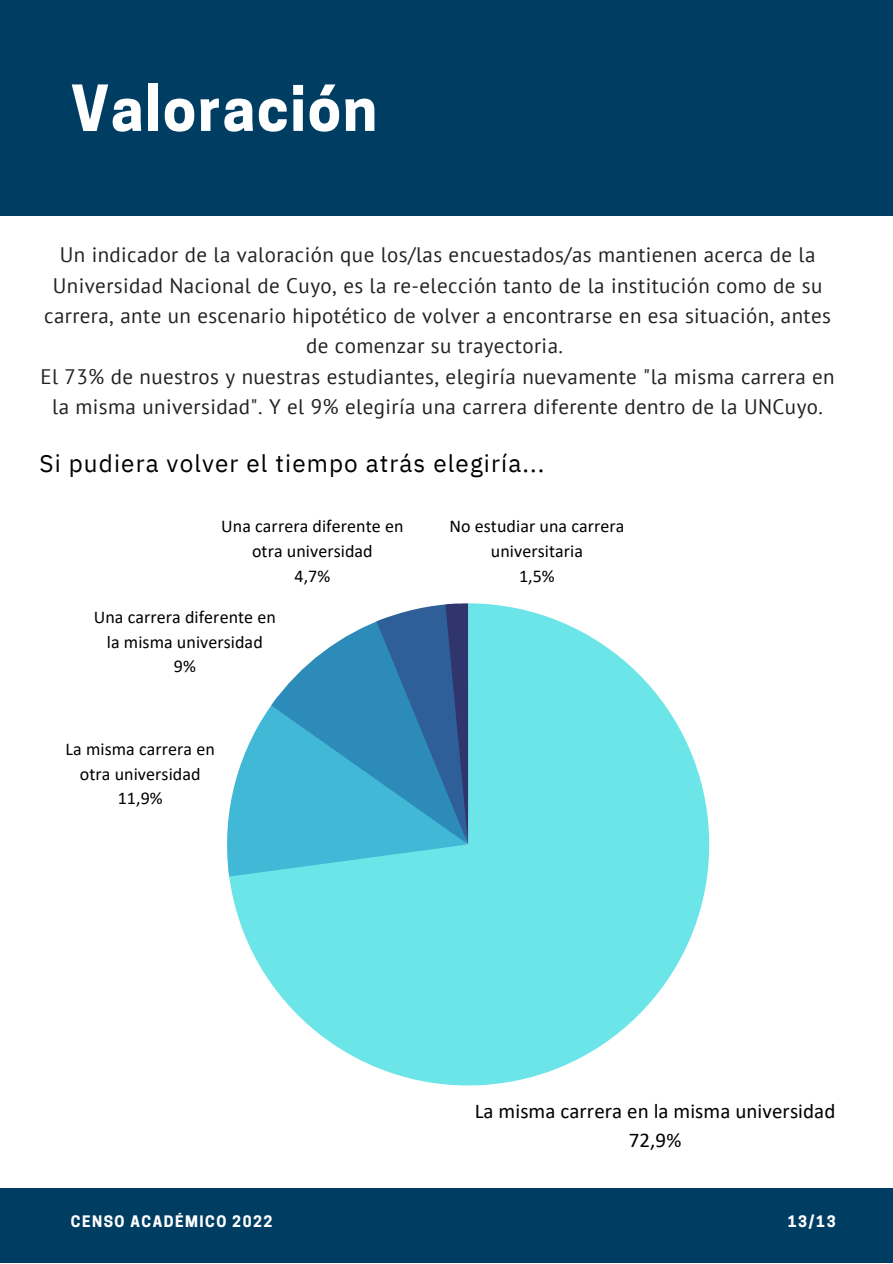
<style>
.page{position:relative;width:893px;height:1264px;background:#fff}
.page>*{position:absolute;margin:0;border:0;box-sizing:border-box;transform-origin:0 0}
.t1{font:700 59.55px "Cooper Hewitt";letter-spacing:.03em;color:#fff}
.t2{font:24.3px "IBM Plex Sans";letter-spacing:.045em;color:#000}
.t3{font:21px/30.3px "PT Sans";letter-spacing:.02em;color:#222;text-align:center}
.t4{font:21px "Calibri";letter-spacing:.005em;color:#000}
.t5{font:18px/24.8px "Calibri";letter-spacing:.005em;color:#000;text-align:center}
.t6{font:700 14.85px "Cooper Hewitt";letter-spacing:.1em;color:#fff}
</style>
<div class="page">
<div style="left:0;top:0;width:892px;height:216px;background:#003d62"></div>
<div style="left:0;top:1188px;width:892px;height:74px;background:#003d62"></div>
<svg style="left:229px;top:603px;width:480px;height:482px;fill:#6ce5e8"></svg>
<svg style="left:227px;top:603px;width:241px;height:273px"></svg>
<p class="t1" style="left:71px;top:86px;width:308px">Valoración</p>
<p class="t3" style="left:44px;top:239px;width:788px">Un indicador de la valoración que los/las encuestados/as mantienen acerca de la Universidad Nacional de Cuyo, es la re-elección tanto de la institución como de su carrera, ante un escenario hipotético de volver a encontrarse en esa situación, antes de comenzar su trayectoria.</p>
<p class="t3" style="left:40px;top:360px;width:795px">El 73% de nuestros y nuestras estudiantes, elegiría nuevamente "la misma carrera en la misma universidad". Y el 9% elegiría una carrera diferente dentro de la UNCuyo.</p>
<p class="t2" style="left:40px;top:447px;width:506px">Si pudiera volver el tiempo atrás elegiría...</p>
<p class="t5" style="left:221px;top:515px;width:184px">Una carrera diferente en otra universidad</p>
<p class="t5" style="left:294px;top:564px;width:37px">4,7%</p>
<p class="t5" style="left:94px;top:606px;width:184px">Una carrera diferente en la misma universidad</p>
<p class="t5" style="left:174px;top:655px;width:24px">9%</p>
<p class="t5" style="left:66px;top:738px;width:151px">La misma carrera en otra universidad</p>
<p class="t5" style="left:118px;top:787px;width:46px">11,9%</p>
<p class="t5" style="left:449px;top:515px;width:176px">No estudiar una carrera universitaria</p>
<p class="t5" style="left:519px;top:564px;width:37px">1,5%</p>
<p class="t4" style="left:474px;top:1102px;width:362px">La misma carrera en la misma universidad</p>
<p class="t4" style="left:628px;top:1131px;width:54px">72,9%</p>
<p class="t6" style="left:71px;top:1216px;width:203px">CENSO ACADÉMICO 2022</p>
<p class="t6" style="left:787px;top:1216px;width:49px">13/13</p>
</div>
